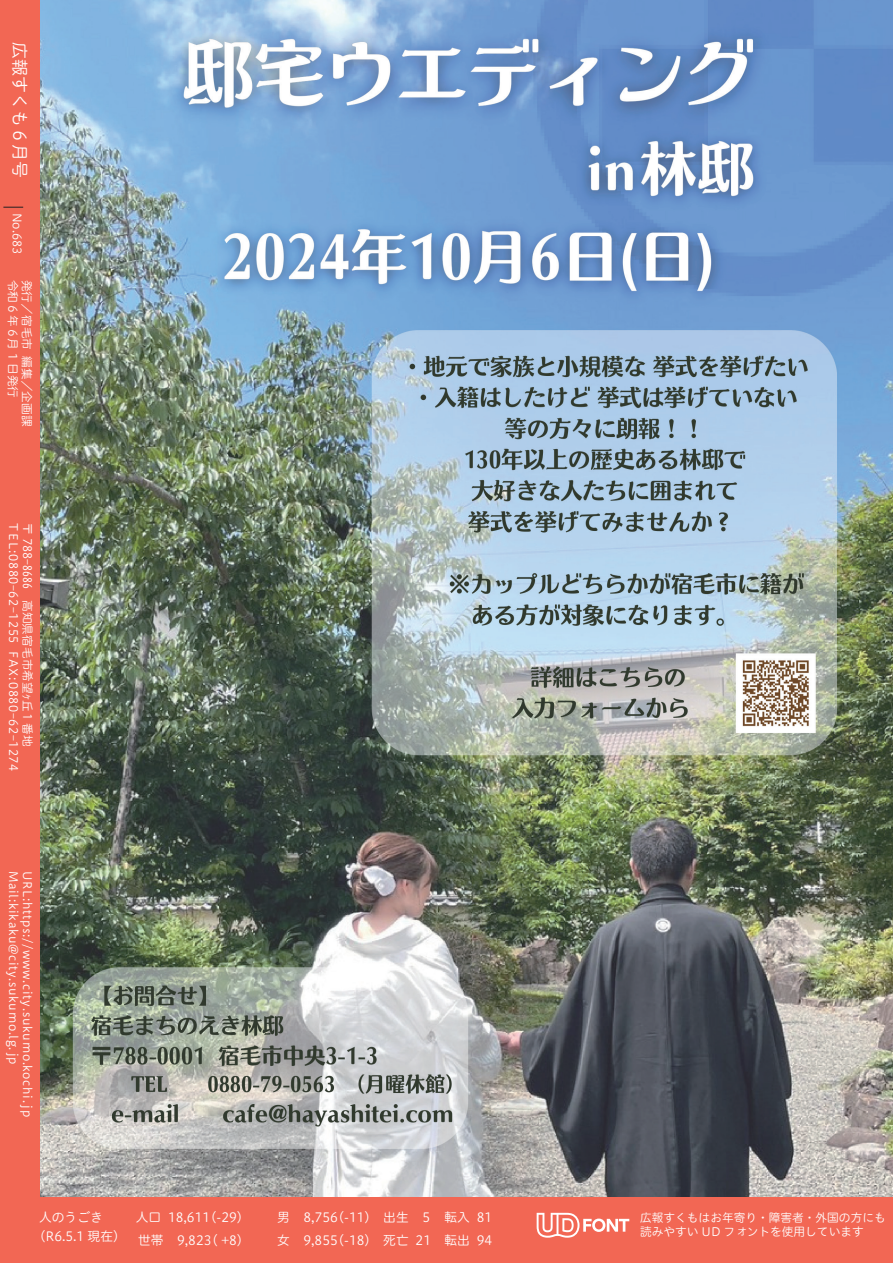
<style>
.page{position:relative;width:893px;height:1263px;background:#fff}
.page>*{position:absolute;margin:0;border:0;box-sizing:border-box;transform-origin:0 0}
.t1{font:16.95px "Hiragino UD Sans R Std N W3";color:#fff}
.t2{font:12.75px "Hiragino UD Sans R Std N W3";color:#fff}
.本文{font:11.7px "Hiragino UD Sans R Std N W3";letter-spacing:.05em;color:#fff}
</style>
<div class="page">
<img style="left:40px;top:0;width:853px;height:1198px">
<div style="left:0;top:0;width:40px;height:1263px;background:#f26754"></div>
<div style="left:31px;top:1198px;width:862px;height:65px;background:#f26754"></div>
<svg style="left:3px;top:207px;width:20px;height:1px"></svg>
<svg style="left:537px;top:1213px;width:92px;height:25px"></svg>
<p class="t1" style="left:33px;top:42px;width:138px;rotate:90deg">広報すくも６月号</p>
<p class="本文" style="left:26px;top:213px;width:43px;rotate:90deg">No.683</p>
<p class="本文" style="left:36px;top:280px;width:149px;rotate:90deg">発行／宿毛市編集／企画課</p>
<p class="本文" style="left:22px;top:280px;width:120px;rotate:90deg">令和６年６月 1 発行</p>
<p class="本文" style="left:22px;top:363px;width:13px;rotate:90deg">日</p>
<p class="本文" style="left:22px;top:523px;width:122px;rotate:90deg">TEL:0880-62-1255</p>
<p class="本文" style="left:36px;top:523px;width:67px;rotate:90deg">〒 788-8686</p>
<p class="本文" style="left:36px;top:600px;width:148px;rotate:90deg">高知県宿毛市希望丘ヶ １番地</p>
<p class="本文" style="left:22px;top:651px;width:121px;rotate:90deg">FAX:0880-62-1274</p>
<p class="本文" style="left:22px;top:871px;width:195px;rotate:90deg">Mail:kikaku@city.sukumo.lg.jp</p>
<p class="本文" style="left:36px;top:871px;width:248px;rotate:90deg">URL:https://www.city.sukumo.kochi.jp</p>
<p class="t2" style="left:39px;top:1207px;width:65px">人のうごき</p>
<p class="t2" style="left:33px;top:1226px;width:95px">（R6.5.1 現在(</p>
<p class="t2" style="left:136px;top:1207px;width:27px">人口</p>
<p class="t2" style="left:204px;top:1207px;width:47px">（-29）</p>
<p class="t2" style="left:168px;top:1207px;width:44px">18,611</p>
<p class="t2" style="left:138px;top:1230px;width:27px">世帯</p>
<p class="t2" style="left:205px;top:1230px;width:46px">（ +8）</p>
<p class="t2" style="left:177px;top:1230px;width:36px">9,823</p>
<p class="t2" style="left:277px;top:1207px;width:14px">男</p>
<p class="t2" style="left:277px;top:1230px;width:14px">女</p>
<p class="t2" style="left:331px;top:1207px;width:47px">（-11）</p>
<p class="t2" style="left:303px;top:1207px;width:36px">8,756</p>
<p class="t2" style="left:303px;top:1230px;width:69px">9,855(-18)</p>
<p class="t2" style="left:383px;top:1207px;width:27px">出生</p>
<p class="t2" style="left:383px;top:1230px;width:27px">死亡</p>
<p class="t2" style="left:422px;top:1207px;width:9px">5</p>
<p class="t2" style="left:416px;top:1230px;width:17px">21</p>
<p class="t2" style="left:445px;top:1207px;width:27px">転入</p>
<p class="t2" style="left:445px;top:1230px;width:27px">転出</p>
<p class="t2" style="left:477px;top:1207px;width:17px">81</p>
<p class="t2" style="left:477px;top:1230px;width:17px">94</p>
<p class="本文" style="left:640px;top:1209px;width:245px">広報すくもはお年寄り・障害者・外国の方にも</p>
<p class="本文" style="left:640px;top:1223px;width:224px">読みやすい UD フォントを使用しています</p>
</div>
